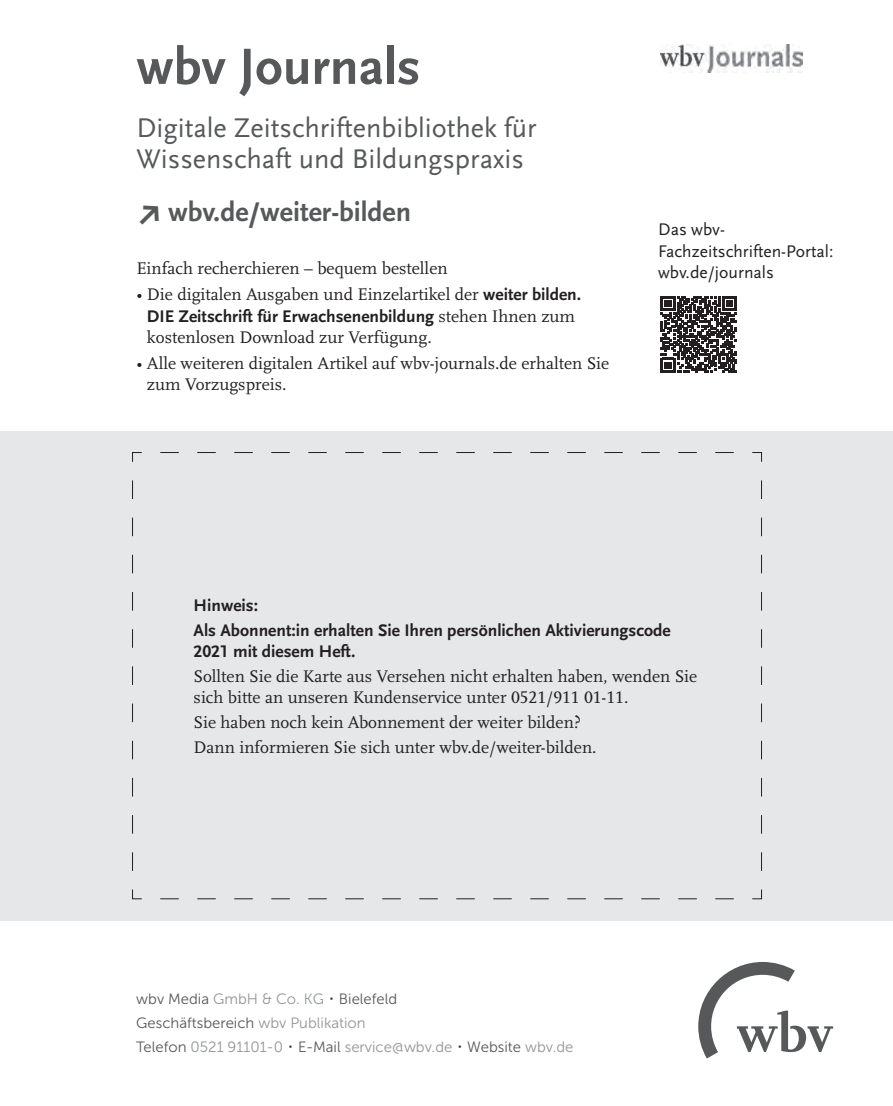
<style>
.page{position:relative;width:893px;height:1106px;background:#fff}
.page>*{position:absolute;margin:0;border:0;box-sizing:border-box;transform-origin:0 0}
.t1{font:700 53.25px "Scala Sans LF";color:#57585a}
.t2{font:28.2px/31.7px "Scala Sans LF";color:#57585a}
.t3{font:700 28.2px "Scala Sans LF";color:#57585a}
.t4{font:17.55px/21.1px "Scala LF";color:#231f20}
.t5{font:700 17.55px/24.9px "Scala Sans LF";color:#231f20}
.t6{font:17.55px/21.1px "Scala Sans";color:#231f20}
.t7{font:14.85px/24.2px "Museo Sans 300";color:#939598}
.s1{font-family:"Scala Sans LF";font-weight:700}
.s2{font-family:"Scala LF";font-weight:400}
.s3{color:#57585a}
.s4{font-size:25.5px;color:#231f20}
</style>
<div class="page">
<img style="left:660px;top:45px;width:143px;height:27px">
<div style="left:1px;top:431px;width:892px;height:489px;background:#e6e7e9"></div>
<svg style="left:661px;top:296px;width:76px;height:76px"></svg>
<svg style="left:698px;top:962px;width:135px;height:96px"></svg>
<h1 class="t1" style="left:136px;top:38px;width:286px">wbv Journals</h1>
<h2 class="t2" style="left:136px;top:112px;width:402px">Digitale Zeitschriftenbibliothek für<br>Wissenschaft und Bildungspraxis</h2>
<h2 class="t3" style="left:168px;top:197px;width:244px">wbv.de/weiter-bilden</h2>
<p class="t4" style="left:136px;top:258px;width:313px">Einfach recherchieren – bequem bestellen</p>
<p class="t4" style="left:136px;top:284px;width:446px">• Die digitalen Ausgaben und Einzelartikel der <span class="s1">weiter bilden.</span></p>
<p class="t5" style="left:147px;top:304px;width:430px">DIE Zeitschrift für Erwachsenenbildung <span class="s2">stehen Ihnen zum</span></p>
<p class="t4" style="left:147px;top:327px;width:286px">kostenlosen Download zur Verfügung.</p>
<p class="t4" style="left:147px;top:353px;width:464px;text-indent:-11px">• Alle weiteren digitalen Artikel auf wbv-journals.de erhalten Sie zum Vorzugspreis.</p>
<p class="t6" style="left:658px;top:219px;width:177px">Das wbv-<br>Fachzeitschriften-Portal: wbv.de/journals</p>
<p class="t5" style="left:194px;top:593px;width:479px">Hinweis:<br>Als Abonnent:in erhalten Sie Ihren persönlichen Aktivierungscode</p>
<p class="t5" style="left:194px;top:639px;width:163px">2021 mit diesem Heft.</p>
<p class="t4" style="left:194px;top:666px;width:505px">Sollten Sie die Karte aus Versehen nicht erhalten haben, wenden Sie sich bitte an unseren Kundenservice unter 0521/911 01-11.</p>
<p class="t4" style="left:194px;top:710px;width:404px;line-height:24.9px">Sie haben noch kein Abonnement der weiter bilden?<br>Dann informieren Sie sich unter wbv.de/weiter-bilden.</p>
<p class="t7" style="left:136px;top:986px;width:439px"><span class="s3">wbv Media</span> GmbH &amp; Co. KG <span class="s4">·</span> <span class="s3">Bielefeld<br>Geschäftsbereich</span> wbv Publikation<br><span class="s3">Telefon</span> 0521 91101-0 <span class="s4">·</span> <span class="s3">E-Mail</span> service@wbv.de <span class="s4">·</span> <span class="s3">Website</span> wbv.de</p>
</div>
